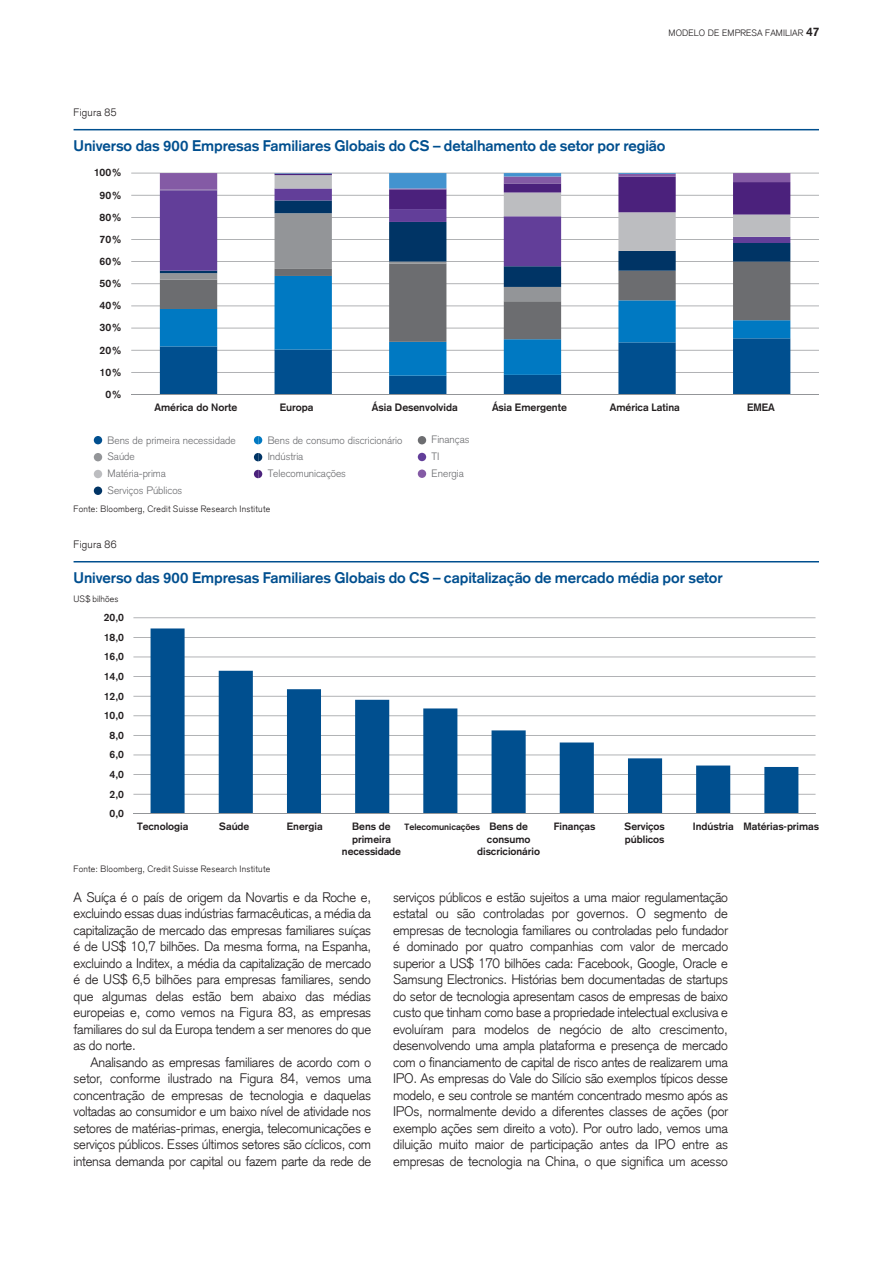
<style>
.page{position:relative;width:893px;height:1263px;background:#fff}
.page>*{position:absolute;margin:0;border:0;box-sizing:border-box;transform-origin:0 0}
.chart_titel{font:700 15px "Credit Suisse Type";letter-spacing:-.005em;color:#004f8f}
.Body{font:300 13.5px/16.5px "Credit Suisse Type";letter-spacing:-.02em;color:#231f20;text-align:justify}
.t1{font:700 10.5px/12.6px "Credit Suisse Type";color:#231f20;text-align:center}
.t2{font:300 10.5px/16.8px "Credit Suisse Type";color:#6c6d70}
.Figure_Table_Number{font:300 10.5px "Credit Suisse Type";letter-spacing:.025em;color:#231f20}
.Chart_Source{font:300 9px "Credit Suisse Type";letter-spacing:.03em;color:#231f20}
.Chart_Source-2{font:300 9px "Credit Suisse Type";letter-spacing:.01em;color:#231f20}
.t3{font:700 9px "Credit Suisse Type";color:#231f20}
.s1{font-weight:700;font-size:12px}
</style>
<div class="page">
<hr style="left:74px;top:129px;width:745px;height:1px;background:#004f8f">
<hr style="left:131px;top:173px;width:688px;height:1px;background:#939598">
<hr style="left:131px;top:195px;width:688px;height:1px;background:#939598">
<hr style="left:131px;top:217px;width:688px;height:1px;background:#939598">
<hr style="left:131px;top:239px;width:688px;height:1px;background:#939598">
<hr style="left:131px;top:261px;width:688px;height:1px;background:#939598">
<hr style="left:131px;top:283px;width:688px;height:1px;background:#939598">
<hr style="left:131px;top:306px;width:688px;height:1px;background:#939598">
<hr style="left:131px;top:328px;width:688px;height:1px;background:#939598">
<hr style="left:131px;top:350px;width:688px;height:1px;background:#939598">
<hr style="left:131px;top:372px;width:688px;height:1px;background:#939598">
<svg style="left:160px;top:376px;width:630px;height:18px"></svg>
<svg style="left:160px;top:342px;width:630px;height:34px"></svg>
<svg style="left:160px;top:301px;width:630px;height:41px"></svg>
<svg style="left:160px;top:173px;width:630px;height:128px"></svg>
<hr style="left:131px;top:394px;width:688px;height:1px;background:#939598">
<svg style="left:254px;top:436px;width:8px;height:8px"></svg>
<svg style="left:94px;top:436px;width:8px;height:8px"></svg>
<svg style="left:94px;top:453px;width:8px;height:8px"></svg>
<svg style="left:94px;top:470px;width:8px;height:8px"></svg>
<svg style="left:94px;top:487px;width:8px;height:8px"></svg>
<svg style="left:254px;top:453px;width:8px;height:8px"></svg>
<svg style="left:254px;top:470px;width:8px;height:8px"></svg>
<svg style="left:418px;top:436px;width:8px;height:8px"></svg>
<svg style="left:418px;top:453px;width:8px;height:8px"></svg>
<svg style="left:418px;top:469px;width:8px;height:9px"></svg>
<hr style="left:74px;top:561px;width:745px;height:1px;background:#004f8f">
<hr style="left:133px;top:794px;width:682px;height:1px;background:#939598">
<hr style="left:133px;top:774px;width:682px;height:1px;background:#939598">
<hr style="left:133px;top:755px;width:682px;height:1px;background:#939598">
<hr style="left:133px;top:735px;width:682px;height:1px;background:#939598">
<hr style="left:133px;top:715px;width:682px;height:1px;background:#939598">
<hr style="left:133px;top:696px;width:682px;height:1px;background:#939598">
<hr style="left:133px;top:676px;width:682px;height:1px;background:#939598">
<hr style="left:133px;top:657px;width:682px;height:1px;background:#939598">
<hr style="left:133px;top:637px;width:682px;height:1px;background:#939598">
<hr style="left:133px;top:617px;width:682px;height:1px;background:#939598">
<svg style="left:151px;top:628px;width:647px;height:185px"></svg>
<hr style="left:133px;top:813px;width:682px;height:1px;background:#939598">
<p class="Chart_Source-2" style="left:669px;top:28px;width:152px">MODELO DE EMPRESA FAMILIAR <span class="s1">47</span></p>
<p class="Figure_Table_Number" style="left:74px;top:106px;width:45px">Figura 85</p>
<p class="chart_titel" style="left:74px;top:137px;width:593px">Universo das 900 Empresas Familiares Globais do CS – detalhamento de setor por região</p>
<p class="t1" style="left:94px;top:166px;width:30px">100%</p>
<p class="t1" style="left:100px;top:189px;width:24px">90%</p>
<p class="t1" style="left:100px;top:211px;width:24px">80%</p>
<p class="t1" style="left:100px;top:233px;width:24px">70%</p>
<p class="t1" style="left:100px;top:255px;width:24px">60%</p>
<p class="t1" style="left:100px;top:277px;width:24px">50%</p>
<p class="t1" style="left:100px;top:299px;width:24px">40%</p>
<p class="t1" style="left:100px;top:321px;width:24px">30%</p>
<p class="t1" style="left:100px;top:344px;width:24px">20%</p>
<p class="t1" style="left:100px;top:366px;width:24px">10%</p>
<p class="t1" style="left:105px;top:388px;width:18px">0%</p>
<p class="t1" style="left:154px;top:401px;width:84px">América do Norte</p>
<p class="t1" style="left:280px;top:401px;width:35px">Europa</p>
<p class="t1" style="left:372px;top:401px;width:87px">Ásia Desenvolvida</p>
<p class="t1" style="left:492px;top:401px;width:76px">Ásia Emergente</p>
<p class="t1" style="left:610px;top:401px;width:72px">América Latina</p>
<p class="t1" style="left:747px;top:401px;width:29px">EMEA</p>
<p class="t2" style="left:268px;top:431px;width:136px">Bens de consumo discricionário</p>
<p class="t2" style="left:108px;top:431px;width:130px">Bens de primeira necessidade</p>
<p class="t2" style="left:432px;top:431px;width:39px">Finanças<br>TI<br>Energia</p>
<p class="t2" style="left:108px;top:448px;width:29px">Saúde</p>
<p class="t2" style="left:268px;top:448px;width:37px">Indústria</p>
<p class="t2" style="left:108px;top:465px;width:60px">Matéria-prima</p>
<p class="t2" style="left:268px;top:465px;width:80px">Telecomunicações</p>
<p class="t2" style="left:108px;top:482px;width:76px">Serviços Públicos</p>
<p class="Chart_Source" style="left:74px;top:503px;width:198px">Fonte: Bloomberg, Credit Suisse Research Institute</p>
<p class="Figure_Table_Number" style="left:74px;top:538px;width:45px">Figura 86</p>
<p class="chart_titel" style="left:74px;top:569px;width:651px">Universo das 900 Empresas Familiares Globais do CS – capitalização de mercado média por setor</p>
<p class="Chart_Source-2" style="left:74px;top:593px;width:46px">US$ bilhões</p>
<p class="t1" style="left:104px;top:611px;width:22px">20,0</p>
<p class="t1" style="left:104px;top:631px;width:22px">18,0</p>
<p class="t1" style="left:104px;top:650px;width:22px">16,0</p>
<p class="t1" style="left:104px;top:670px;width:22px">14,0</p>
<p class="t1" style="left:104px;top:689px;width:22px">12,0</p>
<p class="t1" style="left:104px;top:709px;width:22px">10,0</p>
<p class="t1" style="left:110px;top:729px;width:16px">8,0</p>
<p class="t1" style="left:110px;top:748px;width:16px">6,0</p>
<p class="t1" style="left:110px;top:768px;width:16px">4,0</p>
<p class="t1" style="left:110px;top:787px;width:16px">2,0</p>
<p class="t1" style="left:110px;top:807px;width:16px">0,0</p>
<p class="t1" style="left:137px;top:820px;width:53px">Tecnologia</p>
<p class="t1" style="left:219px;top:820px;width:32px">Saúde</p>
<p class="t1" style="left:287px;top:820px;width:37px">Energia</p>
<p class="t3" style="left:405px;top:822px;width:77px">Telecomunicações</p>
<p class="t1" style="left:554px;top:820px;width:43px">Finanças</p>
<p class="t1" style="left:625px;top:820px;width:42px">Serviços</p>
<p class="t1" style="left:693px;top:820px;width:128px">Indústria Matérias-primas</p>
<p class="t1" style="left:625px;top:833px;width:41px">públicos</p>
<p class="t1" style="left:342px;top:820px;width:61px">Bens de primeira necessidade</p>
<p class="t1" style="left:477px;top:820px;width:64px">Bens de consumo discricionário</p>
<p class="Chart_Source" style="left:74px;top:863px;width:198px">Fonte: Bloomberg, Credit Suisse Research Institute</p>
<p class="Body" style="left:74px;top:889px;width:299px">A Suíça é o país de origem da Novartis e da Roche e, excluindo essas duas indústrias farmacêuticas, a média da capitalização de mercado das empresas familiares suíças é de US$ 10,7 bilhões. Da mesma forma, na Espanha, excluindo a Inditex, a média da capitalização de mercado é de US$ 6,5 bilhões para empresas familiares, sendo que algumas delas estão bem abaixo das médias europeias e, como vemos na Figura 83, as empresas familiares do sul da Europa tendem a ser menores do que as do norte.</p>
<p class="Body" style="left:74px;top:1054px;width:299px;text-indent:17px">Analisando as empresas familiares de acordo com o setor, conforme ilustrado na Figura 84, vemos uma concentração de empresas de tecnologia e daquelas voltadas ao consumidor e um baixo nível de atividade nos setores de matérias-primas, energia, telecomunicações e serviços públicos. Esses últimos setores são cíclicos, com intensa demanda por capital ou fazem parte da rede de</p>
<p class="Body" style="left:393px;top:889px;width:337px">serviços públicos e estão sujeitos a uma maior regulamentação estatal ou são controladas por governos. O segmento de empresas de tecnologia familiares ou controladas pelo fundador é dominado por quatro companhias com valor de mercado superior a US$ 170 bilhões cada: Facebook, Google, Oracle e Samsung Electronics. Histórias bem documentadas de startups do setor de tecnologia apresentam casos de empresas de baixo custo que tinham como base a propriedade intelectual exclusiva e evoluíram para modelos de negócio de alto crescimento, desenvolvendo uma ampla plataforma e presença de mercado com o financiamento de capital de risco antes de realizarem uma IPO. As empresas do Vale do Silício são exemplos típicos desse modelo, e seu controle se mantém concentrado mesmo após as IPOs, normalmente devido a diferentes classes de ações (por exemplo ações sem direito a voto). Por outro lado, vemos uma diluição muito maior de participação antes da IPO entre as empresas de tecnologia na China, o que significa um acesso</p>
</div>
